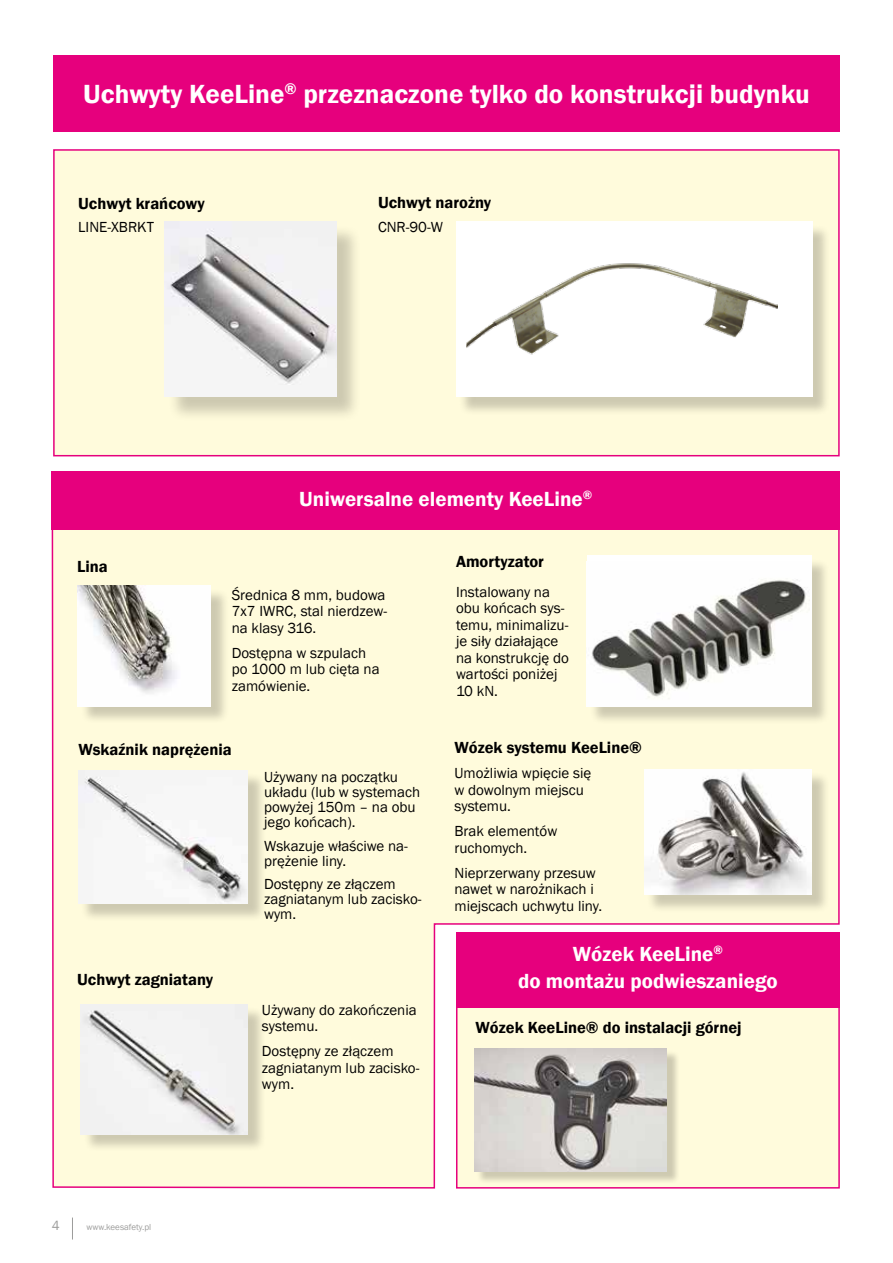
<style>
.page{position:relative;width:893px;height:1263px;background:#fff}
.page>*{position:absolute;margin:0;border:0;box-sizing:border-box;transform-origin:0 0}
.t1{font:600 27px "Franklin Gothic";color:#fff}
.t2{font:600 21px/27px "Franklin Gothic";color:#fff;text-align:center}
.t3{font:600 16.5px "Franklin Gothic";color:#000}
.t4{font:15px/16.5px "Franklin Gothic";color:#000}
.t5{font:13.5px "Franklin Gothic";color:#9d9d9c}
.t6{font:9px "Franklin Gothic";color:#9d9d9c}
</style>
<div class="page">
<svg style="left:72px;top:1217px;width:1px;height:22px"></svg>
<div style="left:53px;top:55px;width:787px;height:77px;background:#e6007d"></div>
<div style="left:53px;top:149px;width:787px;height:307px;background:#fffbdc;border:2px solid #e6007d"></div>
<div style="left:168px;top:225px;width:193px;height:197px;background:#000;opacity:.2"></div>
<img style="left:164px;top:222px;width:172px;height:175px">
<div style="left:51px;top:513px;width:789px;height:676px;background:#fffbdc"></div>
<div style="left:52px;top:471px;width:788px;height:58px;background:#e6007d"></div>
<div style="left:80px;top:588px;width:149px;height:137px;background:#000;opacity:.2"></div>
<img style="left:78px;top:586px;width:133px;height:120px">
<div style="left:456px;top:970px;width:384px;height:218px;background:#fffbdc;border:2px solid #e6007d"></div>
<div style="left:476px;top:1050px;width:204px;height:134px;background:#000;opacity:.2"></div>
<img style="left:474px;top:1048px;width:193px;height:123px">
<div style="left:589px;top:558px;width:241px;height:167px;background:#000;opacity:.2"></div>
<div style="left:587px;top:556px;width:224px;height:150px;background:#fff"></div>
<img style="left:592px;top:579px;width:218px;height:120px">
<div style="left:81px;top:772px;width:185px;height:150px;background:#000;opacity:.2"></div>
<img style="left:78px;top:770px;width:170px;height:133px">
<div style="left:83px;top:1006px;width:184px;height:146px;background:#000;opacity:.2"></div>
<img style="left:81px;top:1004px;width:167px;height:130px">
<div style="left:647px;top:771px;width:183px;height:143px;background:#000;opacity:.2"></div>
<img style="left:644px;top:769px;width:167px;height:126px">
<div style="left:458px;top:224px;width:373px;height:192px;background:#000;opacity:.2"></div>
<div style="left:456px;top:222px;width:356px;height:175px;background:#fff"></div>
<img style="left:466px;top:263px;width:312px;height:92px">
<div style="left:456px;top:933px;width:384px;height:75px;background:#e6007d"></div>
<h1 class="t1" style="left:83px;top:77px;width:728px">Uchwyty KeeLine<sup>®</sup> przeznaczone tylko do konstrukcji budynku</h1>
<p class="t3" style="left:78px;top:193px;width:128px">Uchwyt krańcowy</p>
<p class="t4" style="left:78px;top:219px;width:77px">LINE-XBRKT</p>
<p class="t3" style="left:378px;top:193px;width:115px">Uchwyt narożny</p>
<p class="t4" style="left:378px;top:219px;width:67px">CNR-90-W</p>
<p class="t3" style="left:77px;top:556px;width:32px">Lina</p>
<h2 class="t2" style="left:299px;top:486px;width:294px">Uniwersalne elementy KeeLine<sup>®</sup></h2>
<p class="t4" style="left:232px;top:587px;width:157px">Średnica 8 mm, budowa<br>7x7 IWRC, stal nierdzew&shy;na klasy 316.</p>
<p class="t4" style="left:232px;top:645px;width:149px">Dostępna w szpulach po 1000 m lub cięta na zamówienie.</p>
<p class="t3" style="left:456px;top:552px;width:89px">Amortyzator</p>
<p class="t4" style="left:456px;top:584px;width:114px">Instalowany na obu końcach sys&shy;temu, minimalizu&shy;je siły działające na konstrukcję do wartości poniżej<br>10 kN.</p>
<p class="t3" style="left:78px;top:739px;width:155px">Wskaźnik naprężenia</p>
<p class="t3" style="left:77px;top:970px;width:138px">Uchwyt zagniatany</p>
<p class="t4" style="left:264px;top:770px;width:158px;line-height:15px">Używany na początku układu (lub w systemach powyżej 150m – na obu jego końcach).</p>
<p class="t4" style="left:264px;top:838px;width:145px;line-height:15px">Wskazuje właściwe na&shy;prężenie liny.</p>
<p class="t4" style="left:264px;top:877px;width:159px;line-height:15px">Dostępny ze złączem zagniatanym lub zacisko&shy;wym.</p>
<p class="t4" style="left:262px;top:1001px;width:156px">Używany do zakończenia systemu.</p>
<p class="t4" style="left:262px;top:1043px;width:159px">Dostępny ze złączem zagniatanym lub zacisko&shy;wym.</p>
<p class="t3" style="left:454px;top:737px;width:189px">Wózek systemu KeeLine®</p>
<p class="t4" style="left:454px;top:765px;width:138px">Umożliwia wpięcie się w dowolnym miejscu systemu.</p>
<p class="t4" style="left:454px;top:823px;width:104px">Brak elementów ruchomych.</p>
<p class="t4" style="left:454px;top:865px;width:149px">Nieprzerwany przesuw nawet w narożnikach i miejscach uchwytu liny.</p>
<h2 class="t2" style="left:518px;top:941px;width:261px">Wózek KeeLine<sup>®<br></sup>do montażu podwieszaniego</h2>
<p class="t3" style="left:476px;top:1017px;width:268px">Wózek KeeLine® do instalacji górnej</p>
<p class="t5" style="left:52px;top:1217px;width:9px">4</p>
<p class="t6" style="left:86px;top:1222px;width:66px">www.keesafety.pl</p>
</div>
